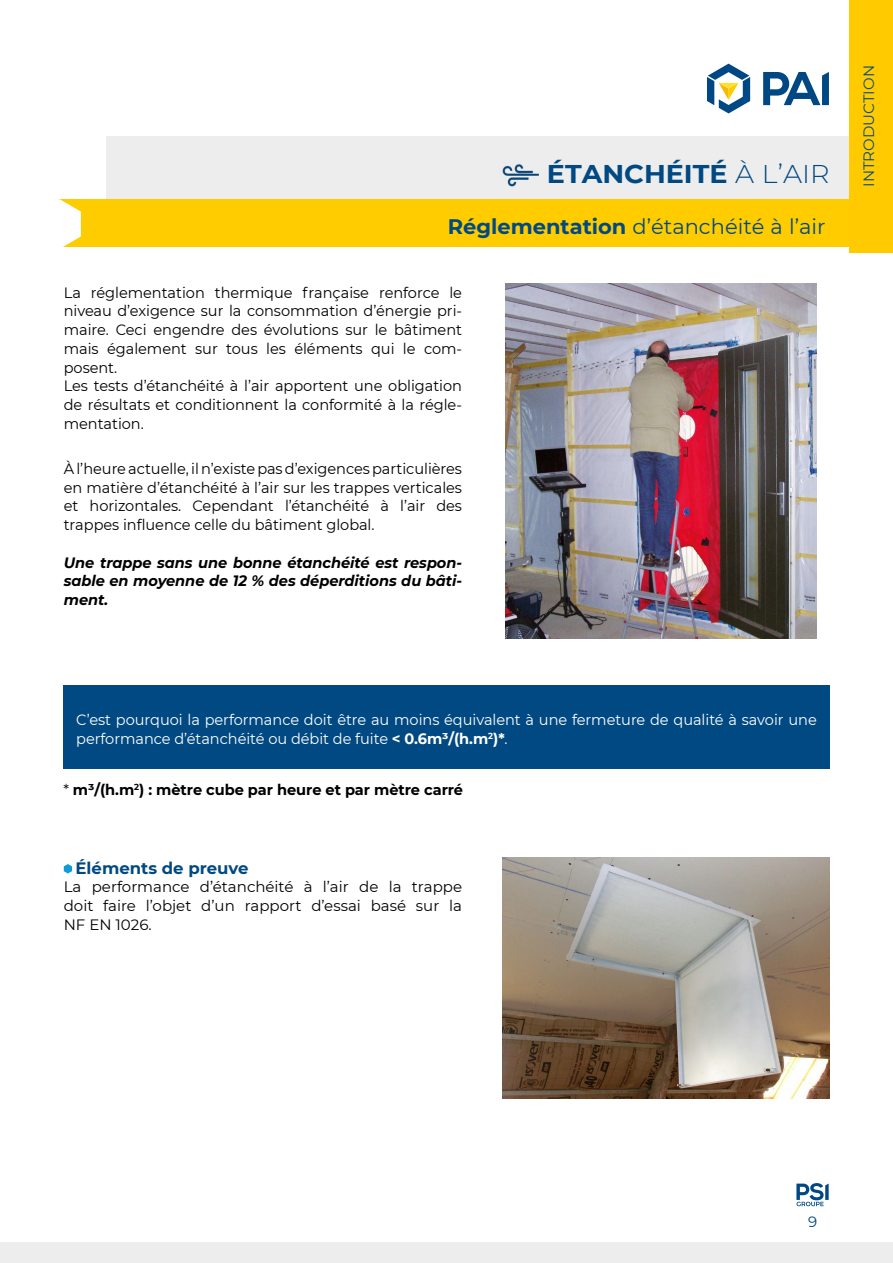
<style>
.page{position:relative;width:893px;height:1263px;background:#fff}
.page>*{position:absolute;margin:0;border:0;box-sizing:border-box;transform-origin:0 0}
.t1{font:700 25.65px "Montserrat";color:#004982;scale:1.05 1}
.t2{font:21px "Montserrat";color:#004982}
.t3{font:700 16.5px "Montserrat";color:#004982}
.t4{font:15px/18.8px "Montserrat";letter-spacing:-.005em;color:#000;text-align:justify}
.t5{font:15px/18.8px "Montserrat";letter-spacing:-.005em;color:#fff}
.t6{font:italic 700 15px/18.8px "Montserrat";letter-spacing:-.005em;color:#000;text-align:justify}
.t7{font:700 15px "Montserrat";letter-spacing:-.005em;color:#000}
.t8{font:15px "Montserrat";color:#074983}
.t9{font:15px "Montserrat";color:#004982}
.s1{font-weight:300}
.s2{font-weight:700}
.s3{font-weight:400}
</style>
<div class="page">
<svg style="left:796px;top:1183px;width:33px;height:23px"></svg>
<svg style="left:707px;top:64px;width:43px;height:49px"></svg>
<svg style="left:763px;top:72px;width:66px;height:33px"></svg>
<div style="left:0;top:1243px;width:893px;height:20px;background:#eeeded"></div>
<div style="left:849px;top:0;width:44px;height:252px;background:#ffcb00"></div>
<div style="left:106px;top:137px;width:743px;height:66px;background:#eeeded"></div>
<img style="left:506px;top:283px;width:310px;height:356px">
<svg style="left:64px;top:864px;width:8px;height:9px"></svg>
<img style="left:502px;top:857px;width:328px;height:242px">
<div style="left:63px;top:686px;width:766px;height:83px;background:#004982"></div>
<div style="left:59px;top:200px;width:790px;height:47px;background:#fc0"></div>
<svg style="left:58px;top:199px;width:23px;height:48px"></svg>
<img style="left:502px;top:164px;width:37px;height:23px">
<h1 class="t1" style="left:547px;top:155px;width:271px">ÉTANCHÉITÉ <span class="s1">À L’AIR</span></h1>
<h2 class="t2" style="left:448px;top:212px;width:379px"><span class="s2">Réglementation</span> d’étanchéité à l’air</h2>
<p class="t4" style="left:64px;top:282px;width:400px;text-align:left">La réglementation thermique française renforce le niveau d’exigence sur la consommation d’énergie pri&shy;maire. Ceci engendre des évolutions sur le bâtiment mais également sur tous les éléments qui le com&shy;posent.<br>Les tests d’étanchéité à l’air apportent une obligation de résultats et conditionnent la conformité à la régle&shy;mentation.</p>
<p class="t4" style="left:64px;top:458px;width:400px">À l’heure actuelle, il n’existe pas d’exigences particulières en matière d’étanchéité à l’air sur les trappes verticales et horizontales. Cependant l’étanchéité à l’air des trappes influence celle du bâtiment global.</p>
<p class="t6" style="left:64px;top:552px;width:400px">Une trappe sans une bonne étanchéité est respon&shy;sable en moyenne de 12 % des déperditions du bâti&shy;ment.</p>
<p class="t8" style="left:859px;top:187px;width:123px;rotate:-90deg">INTRODUCTION</p>
<p class="t5" style="left:76px;top:710px;width:742px">C’est pourquoi la performance doit être au moins équivalent à une fermeture de qualité à savoir une performance d’étanchéité ou débit de fuite <span class="s2">&lt; 0.6m³/(h.m</span><sup>2</sup><span class="s2">)*</span>.</p>
<p class="t7" style="left:64px;top:779px;width:401px"><span class="s3">*</span> m³/(h.m<sup>2</sup>) : mètre cube par heure et par mètre carré</p>
<p class="t3" style="left:76px;top:856px;width:174px">Éléments de preuve</p>
<p class="t4" style="left:64px;top:877px;width:400px">La performance d’étanchéité à l’air de la trappe doit faire l’objet d’un rapport d’essai basé sur la NF EN 1026.</p>
<p class="t9" style="left:808px;top:1211px;width:11px">9</p>
</div>
